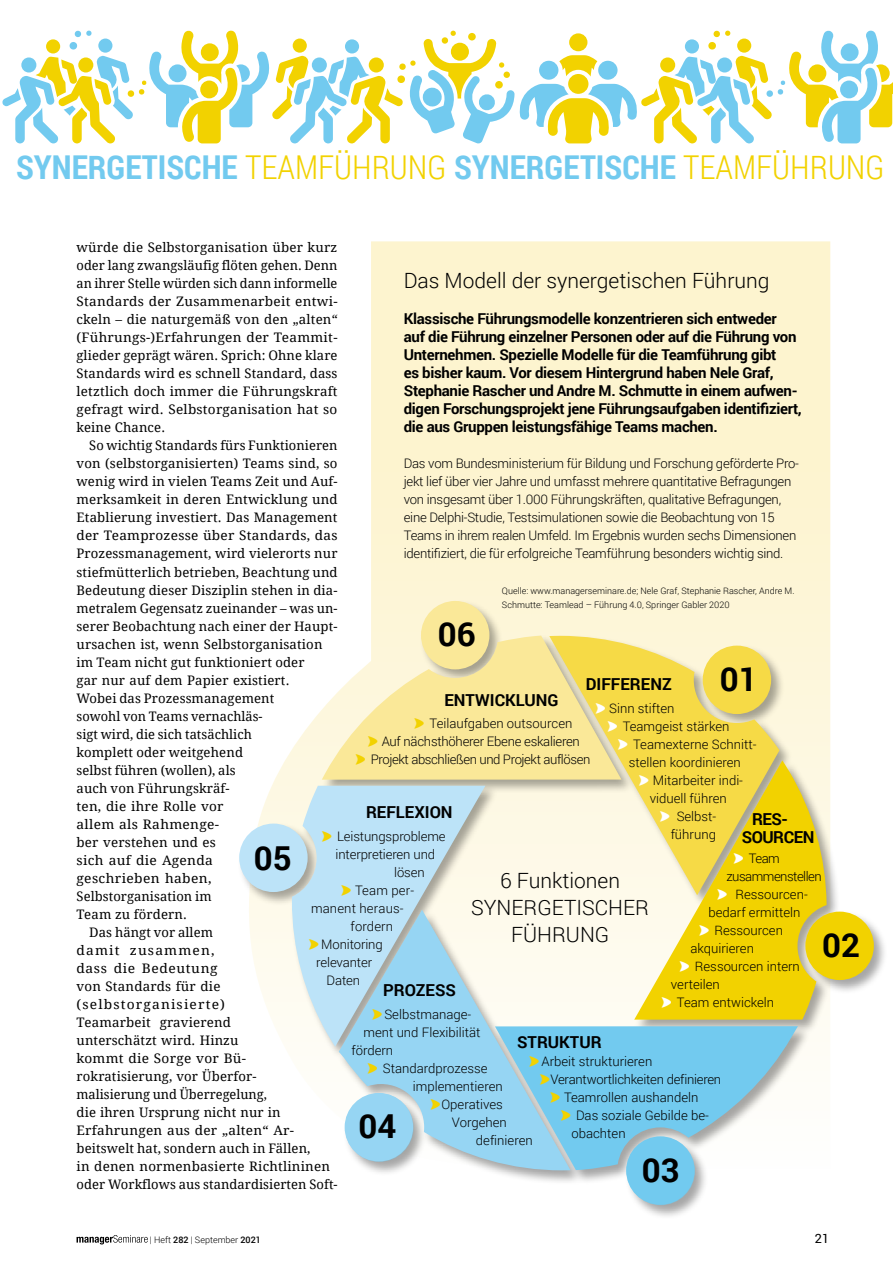
<style>
.page{position:relative;width:893px;height:1263px;background:#fff}
.page>*{position:absolute;margin:0;border:0;box-sizing:border-box;transform-origin:0 0}
.Headline_großer_Kast{font:700 33px "Roboto";color:#000}
.t1{font:700 32.85px "Roboto Condensed";color:#72caef}
.Standard_Titel{font:300 21px "Roboto";color:#000}
.Headline{font:300 21px/27px "Roboto";color:#000;text-align:center}
.Stichzeile{font:700 16.5px "Roboto";color:#000}
.Stichzeile-2{font:700 16.5px/18px "Roboto";letter-spacing:-.03em;color:#000}
.Standard_Vorspann{font:700 15px/18px "Roboto";letter-spacing:-.02em;color:#000}
.Standard_ohne_Einzug{font:13.2px/18px "Droid Serif";letter-spacing:.01em;color:#000}
.Standard_Paragraph{font:300 13.2px/18px "Roboto";letter-spacing:-.02em;color:#000}
.Fließtext_Aufzählung{font:300 13.2px/18px "Roboto";color:#000}
.Standard_Paragraph-2{font:300 13.2px/18px "Roboto";color:#000}
.Standard_Paragraph-3{font:300 13.2px "Roboto";letter-spacing:.01em;color:#000}
.Fließtext_Aufzählung-2{font:300 13.2px/18px "Roboto";letter-spacing:-.04em;color:#000}
.t2{font:12.75px "Roboto";color:#000}
.Quellennachweis{font:300 9px/13.5px "Roboto";color:#000}
.s1{font-weight:300;color:#f2d200}
.s2{font-weight:500}
</style>
<div class="page">
<svg style="left:77px;top:1235px;width:71px;height:9px"></svg>
<svg style="left:2px;top:30px;width:891px;height:114px"></svg>
<div style="left:371px;top:241px;width:459px;height:358px;background:#fdf4cf"></div>
<div style="left:237px;top:599px;width:651px;height:620px;background:#000;opacity:.35"></div>
<svg style="left:339px;top:910px;width:232px;height:260px"></svg>
<svg style="left:634px;top:760px;width:193px;height:259px;background:#f1d93c"></svg>
<svg style="left:549px;top:636px;width:230px;height:259px;background:#f3e17d"></svg>
<svg style="left:292px;top:786px;width:193px;height:261px;background:#bfe1ef"></svg>
<svg style="left:345px;top:1093px;width:69px;height:69px"></svg>
<div style="left:703px;top:646px;width:68px;height:68px;background:#f6da46;border-radius:50%"></div>
<div style="left:805px;top:911px;width:69px;height:69px;background:#f2d200;border-radius:50%"></div>
<div style="left:626px;top:1136px;width:69px;height:69px;background:#72caef;border-radius:50%"></div>
<div style="left:345px;top:1093px;width:68px;height:68px;background:#96d5f3;border-radius:50%"></div>
<div style="left:239px;top:823px;width:69px;height:69px;background:#bce3f8;border-radius:50%"></div>
<div style="left:421px;top:601px;width:68px;height:68px;background:#fae898;border-radius:50%"></div>
<svg style="left:322px;top:636px;width:299px;height:144px;background:#f8e8a0"></svg>
<svg style="left:495px;top:1026px;width:303px;height:144px"></svg>
<svg style="left:372px;top:1009px;width:10px;height:11px"></svg>
<svg style="left:368px;top:1063px;width:9px;height:11px"></svg>
<svg style="left:431px;top:1099px;width:9px;height:11px"></svg>
<svg style="left:322px;top:831px;width:9px;height:11px"></svg>
<svg style="left:341px;top:885px;width:10px;height:11px"></svg>
<svg style="left:309px;top:939px;width:10px;height:11px"></svg>
<h2 class="t1" style="left:16px;top:144px;width:870px">SYNERGETISCHE <span class="s1">TEAMFÜHRUNG</span> SYNERGETISCHE <span class="s1">TEAMFÜHRUNG</span></h2>
<p class="Standard_ohne_Einzug" style="left:77px;top:239px;width:263px;text-align:justify">würde die Selbstorganisation über kurz oder lang zwangsläufig flöten gehen. Denn an ihrer Stelle würden sich dann informelle Standards der Zusammenarbeit entwi&shy;ckeln – die naturgemäß von den „alten“ (Führungs-)Erfahrungen der Teammit&shy;glieder geprägt wären. Sprich: Ohne klare Standards wird es schnell Standard, dass letztlich doch immer die Führungskraft gefragt wird. Selbstorganisation hat so keine Chance.</p>
<p class="Standard_ohne_Einzug" style="left:77px;top:437px;width:263px;text-indent:13px">So wichtig Standards fürs Funktionieren von (selbstorganisierten) Teams sind, so wenig wird in vielen Teams Zeit und Auf&shy;merksamkeit in deren Entwicklung und<br>Etablierung investiert. Das Management der Teamprozesse über Standards, das<br>Prozessmanagement, wird vielerorts nur stiefmütterlich betrieben, Beachtung und<br>Bedeutung dieser Disziplin stehen in dia&shy;metralem Gegensatz zueinander – was un&shy;serer Beobachtung nach einer der Haupt&shy;ursachen ist, wenn Selbstorganisation im Team nicht gut funktioniert oder<br>gar nur auf dem Papier existiert.<br>Wobei das Prozessmanagement<br>sowohl von Teams vernachläs-<br>sigt wird, die sich tatsächlich<br>komplett oder weitgehend<br>selbst führen (wollen), als<br>auch von Führungskräf-<br>ten, die ihre Rolle vor<br>allem als Rahmenge-<br>ber verstehen und es<br>sich auf die Agenda<br>geschrieben haben,<br>Selbstorganisation im<br>Team zu fördern.</p>
<p class="Standard_ohne_Einzug" style="left:77px;top:923px;width:262px;text-indent:13px">Das hängt vor allem<br>damit zusammen,<br>dass die Bedeutung<br>von Standards für die (selbstorganisierte)<br>Teamarbeit gravierend<br>unterschätzt wird. Hinzu<br>kommt die Sorge vor Bü&shy;rokratisierung, vor Überfor-<br>malisierung und Überregelung,<br>die ihren Ursprung nicht nur in<br>Erfahrungen aus der „alten“ Ar&shy;beitswelt hat, sondern auch in Fällen,<br>in denen normenbasierte Richtlininen oder Workflows aus standardisierten Soft-</p>
<p class="Standard_Titel" style="left:404px;top:266px;width:367px">Das Modell der synergetischen Führung</p>
<p class="Standard_Vorspann" style="left:404px;top:310px;width:399px">Klassische Führungsmodelle konzentrieren sich entweder<br>auf die Führung einzelner Personen oder auf die Führung von Unternehmen. Spezielle Modelle für die Teamführung gibt<br>es bisher kaum. Vor diesem Hintergrund haben Nele Graf, Stephanie Rascher und Andre M. Schmutte in einem aufwen&shy;digen Forschungsprojekt jene Führungsaufgaben identifiziert, die aus Gruppen leistungsfähige Teams machen.</p>
<p class="Standard_Paragraph" style="left:404px;top:454px;width:397px">Das vom Bundesministerium für Bildung und Forschung geförderte Pro&shy;jekt lief über vier Jahre und umfasst mehrere quantitative Befragungen von insgesamt über 1.000 Führungskräften, qualitative Befragungen, eine Delphi-Studie, Testsimulationen sowie die Beobachtung von 15<br>Teams in ihrem realen Umfeld. Im Ergebnis wurden sechs Dimensionen identifiziert, die für erfolgreiche Teamführung besonders wichtig sind.</p>
<p class="Quellennachweis" style="left:502px;top:584px;width:294px">Quelle: www.managerseminare.de; Nele Graf, Stephanie Rascher, Andre M.<br>Schmutte: Teamlead – Führung 4.0, Springer Gabler 2020</p>
<p class="Headline_großer_Kast" style="left:438px;top:611px;width:39px">06</p>
<p class="Headline_großer_Kast" style="left:720px;top:656px;width:39px">01</p>
<p class="Stichzeile" style="left:586px;top:673px;width:87px">DIFFERENZ</p>
<p class="Fließtext_Aufzählung" style="left:609px;top:699px;width:67px">Sinn stiften</p>
<p class="Fließtext_Aufzählung" style="left:623px;top:717px;width:108px">Teamgeist stärken</p>
<p class="Fließtext_Aufzählung" style="left:629px;top:735px;width:129px;text-indent:4px">Teamexterne Schnitt&shy;stellen koordinieren</p>
<p class="Fließtext_Aufzählung" style="left:650px;top:771px;width:94px">Mitarbeiter indi&shy;viduell führen</p>
<p class="Fließtext_Aufzählung" style="left:671px;top:807px;width:47px;text-align:center">Selbst&shy;führung</p>
<p class="Stichzeile" style="left:444px;top:688px;width:116px">ENTWICKLUNG</p>
<p class="Standard_Paragraph-2" style="left:430px;top:714px;width:144px">Teilaufgaben outsourcen</p>
<p class="Standard_Paragraph" style="left:382px;top:732px;width:200px">Auf nächsthöherer Ebene eskalieren</p>
<p class="Standard_Paragraph" style="left:371px;top:750px;width:221px">Projekt abschließen und Projekt auflösen</p>
<p class="Stichzeile" style="left:366px;top:800px;width:88px">REFLEXION</p>
<p class="Stichzeile-2" style="left:742px;top:810px;width:74px;text-indent:10px">RES-<br>SOURCEN</p>
<p class="Standard_Paragraph" style="left:337px;top:827px;width:110px">Leistungsprobleme</p>
<p class="Standard_Paragraph" style="left:335px;top:845px;width:101px">interpretieren und</p>
<p class="Standard_Paragraph" style="left:394px;top:863px;width:32px">lösen</p>
<p class="Standard_Paragraph" style="left:355px;top:881px;width:61px">Team per-</p>
<p class="Standard_Paragraph-3" style="left:311px;top:900px;width:93px">manent heraus-</p>
<p class="Standard_Paragraph-3" style="left:351px;top:918px;width:44px">fordern</p>
<p class="Standard_Paragraph" style="left:321px;top:935px;width:63px">Monitoring</p>
<p class="Standard_Paragraph" style="left:316px;top:953px;width:57px">relevanter</p>
<p class="Standard_Paragraph" style="left:327px;top:971px;width:35px">Daten</p>
<p class="Headline_großer_Kast" style="left:254px;top:835px;width:39px">05</p>
<p class="Fließtext_Aufzählung-2" style="left:726px;top:849px;width:97px;text-indent:22px">Team zusammenstellen</p>
<p class="Fließtext_Aufzählung" style="left:708px;top:885px;width:101px;text-indent:27px">Ressourcen&shy;bedarf ermitteln</p>
<p class="Fließtext_Aufzählung" style="left:690px;top:921px;width:94px;text-indent:24px">Ressourcen akquirieren</p>
<p class="Fließtext_Aufzählung" style="left:671px;top:957px;width:130px;text-indent:24px">Ressourcen intern verteilen</p>
<p class="Fließtext_Aufzählung" style="left:677px;top:993px;width:99px">Team entwickeln</p>
<p class="Headline" style="left:500px;top:866px;width:121px">6 Funktionen</p>
<p class="Headline" style="left:471px;top:893px;width:179px">SYNERGETISCHER<br>FÜHRUNG</p>
<p class="Headline_großer_Kast" style="left:822px;top:922px;width:39px">02</p>
<p class="Stichzeile" style="left:383px;top:978px;width:74px">PROZESS</p>
<p class="Standard_Paragraph-2" style="left:384px;top:1005px;width:88px">Selbstmanage-</p>
<p class="Standard_Paragraph-2" style="left:363px;top:1023px;width:119px">ment und Flexibilität</p>
<p class="Standard_Paragraph-2" style="left:351px;top:1041px;width:43px">fördern</p>
<p class="Standard_Paragraph-2" style="left:413px;top:1059px;width:91px;text-indent:-30px">Standardprozesse implementieren</p>
<p class="Standard_Paragraph-2" style="left:441px;top:1095px;width:63px">Operatives</p>
<p class="Standard_Paragraph-2" style="left:452px;top:1113px;width:56px">Vorgehen</p>
<p class="Standard_Paragraph-2" style="left:476px;top:1131px;width:58px">definieren</p>
<p class="Stichzeile" style="left:517px;top:1030px;width:86px">STRUKTUR</p>
<p class="Standard_Paragraph-2" style="left:541px;top:1052px;width:112px">Arbeit strukturieren</p>
<p class="Standard_Paragraph" style="left:550px;top:1070px;width:172px">Verantwortlichkeiten definieren</p>
<p class="Standard_Paragraph-2" style="left:564px;top:1088px;width:136px">Teamrollen aushandeln</p>
<p class="Standard_Paragraph-2" style="left:571px;top:1106px;width:139px;text-indent:4px">Das soziale Gebilde be&shy;obachten</p>
<p class="Headline_großer_Kast" style="left:359px;top:1103px;width:39px">04</p>
<p class="Headline_großer_Kast" style="left:642px;top:1147px;width:39px">03</p>
<p class="Quellennachweis" style="left:150px;top:1232px;width:113px">| Heft <span class="s2">282</span> | September <span class="s2">2021</span></p>
<p class="t2" style="left:815px;top:1229px;width:16px">21</p>
</div>
